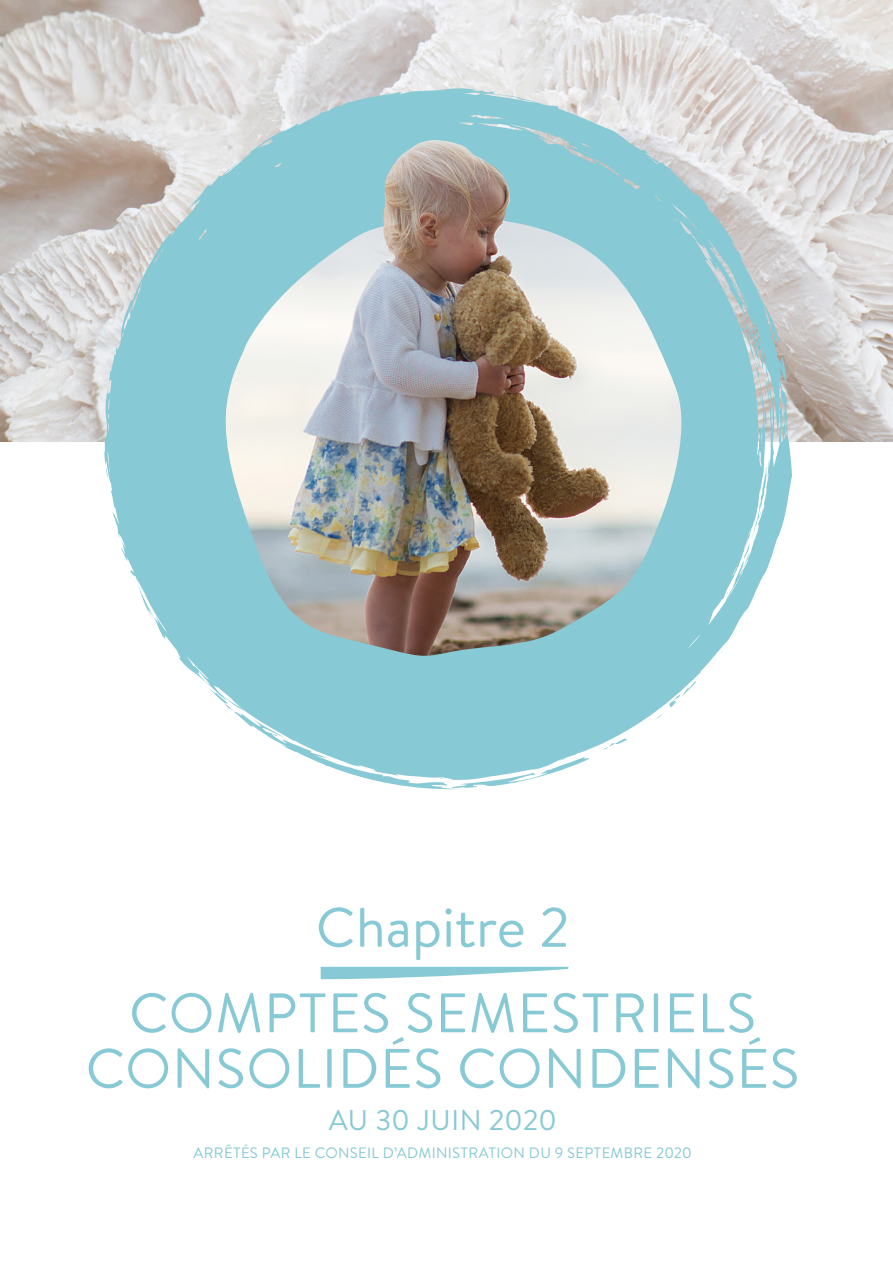
<style>
.page{position:relative;width:893px;height:1263px;background:#fff}
.page>*{position:absolute;margin:0;border:0;box-sizing:border-box;transform-origin:0 0}
.t1{font:55.5px "Brandon Text";letter-spacing:.02em;color:#87c9d4}
.t2{font:55.5px "Brandon Text";color:#87c9d4}
.t3{font:28.5px "Brandon Text";letter-spacing:.005em;color:#87c9d4}
.t4{font:15px "Brandon Text";letter-spacing:.02em;color:#87c9d4}
</style>
<div class="page">
<img style="left:0;top:0;width:893px;height:442px">
<svg style="left:321px;top:967px;width:248px;height:12px"></svg>
<svg style="left:103px;top:88px;width:689px;height:661px;fill:#87c9d4"></svg>
<svg style="left:487px;top:115px;width:10px;height:2px"></svg>
<svg style="left:172px;top:220px;width:7px;height:9px"></svg>
<svg style="left:106px;top:468px;width:2px;height:10px"></svg>
<svg style="left:210px;top:689px;width:379px;height:101px"></svg>
<svg style="left:669px;top:630px;width:68px;height:78px"></svg>
<svg style="left:602px;top:729px;width:38px;height:21px"></svg>
<svg style="left:656px;top:714px;width:7px;height:5px"></svg>
<svg style="left:723px;top:591px;width:5px;height:9px"></svg>
<svg style="left:533px;top:131px;width:26px;height:9px"></svg>
<svg style="left:706px;top:240px;width:31px;height:32px"></svg>
<svg style="left:724px;top:281px;width:13px;height:16px"></svg>
<svg style="left:781px;top:424px;width:2px;height:14px"></svg>
<svg style="left:739px;top:313px;width:35px;height:126px"></svg>
<svg style="left:751px;top:467px;width:16px;height:70px"></svg>
<img style="left:263px;top:140px;width:359px;height:362px">
<p class="t2" style="left:316px;top:889px;width:255px">Chapitre 2</p>
<p class="t1" style="left:129px;top:975px;width:628px">COMPTES SEMESTRIELS</p>
<p class="t1" style="left:86px;top:1030px;width:715px">CONSOLIDÉS CONDENSÉS</p>
<p class="t3" style="left:329px;top:1100px;width:230px">AU 30 JUIN 2020</p>
<p class="t4" style="left:194px;top:1143px;width:500px">ARRÊTÉS PAR LE CONSEIL D’ADMINISTRATION DU 9 SEPTEMBRE 2020</p>
</div>
